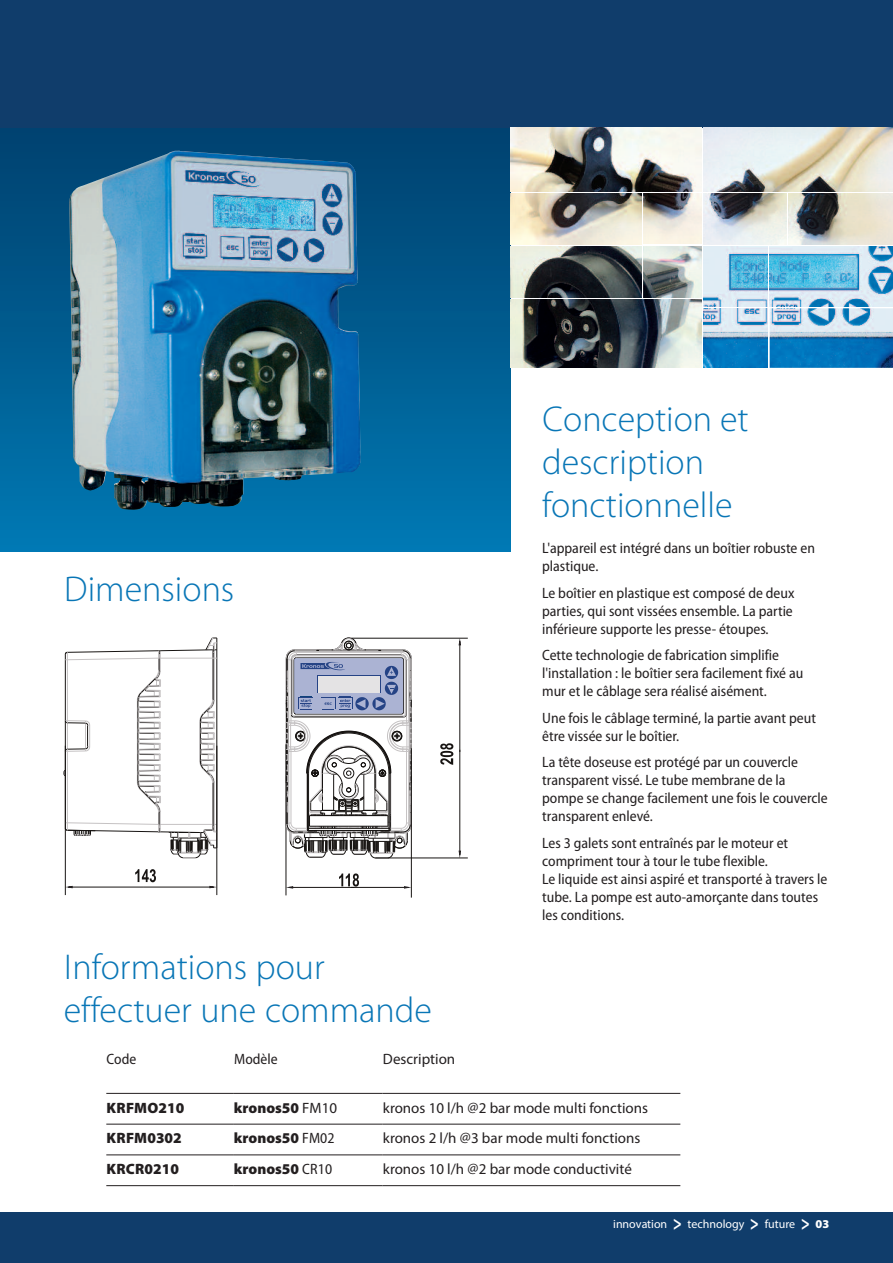
<style>
.page{position:relative;width:893px;height:1263px;background:#fff}
.page>*{position:absolute;margin:0;border:0;box-sizing:border-box;transform-origin:0 0}
.t1{font:300 36px/43.2px "Myriad Pro";color:#0976b6}
.t2{font:semi-condensed 15px/18px "Myriad Pro";color:#231f20}
.t3{font:15px/30.8px "Myriad Pro";color:#231f20}
.t4{font:900 15px/30.8px "Myriad Pro";color:#231f20}
.t5{font:12px "Myriad Pro";color:#fff}
.s1{font-weight:400}
.s2{font-weight:400;font-stretch:semi-condensed}
.s3{font-family:"Handel Gothic BT";font-size:19.2px}
.s4{font-weight:900}
</style>
<div class="page">
<div style="left:0;top:126px;width:510px;height:425px;background:linear-gradient(to bottom,#00406e,#0078b3)"></div>
<div style="left:0;top:0;width:893px;height:128px;background:#103d6b"></div>
<hr style="left:217px;top:638px;width:1px;height:210px;background:#171412">
<svg style="left:64px;top:638px;width:153px;height:220px"></svg>
<hr style="left:351px;top:638px;width:117px;height:1px;background:#171412">
<hr style="left:375px;top:858px;width:93px;height:1px;background:#171412">
<hr style="left:460px;top:642px;width:1px;height:110px;background:#171412">
<hr style="left:460px;top:750px;width:1px;height:104px;background:#171412">
<svg style="left:459px;top:638px;width:2px;height:7px"></svg>
<svg style="left:459px;top:851px;width:2px;height:7px"></svg>
<svg style="left:440px;top:743px;width:13px;height:22px"></svg>
<hr style="left:286px;top:744px;width:1px;height:151px;background:#171412">
<hr style="left:351px;top:887px;width:56px;height:1px;background:#171412">
<hr style="left:290px;top:887px;width:64px;height:1px;background:#171412">
<svg style="left:404px;top:886px;width:7px;height:3px"></svg>
<svg style="left:286px;top:886px;width:7px;height:3px"></svg>
<svg style="left:339px;top:873px;width:20px;height:14px"></svg>
<hr style="left:217px;top:746px;width:1px;height:149px;background:#171412">
<hr style="left:65px;top:746px;width:1px;height:149px;background:#171412">
<hr style="left:144px;top:887px;width:69px;height:1px;background:#171412">
<hr style="left:69px;top:887px;width:75px;height:1px;background:#171412">
<svg style="left:209px;top:886px;width:8px;height:2px"></svg>
<svg style="left:65px;top:886px;width:8px;height:2px"></svg>
<svg style="left:135px;top:869px;width:21px;height:13px"></svg>
<hr style="left:411px;top:748px;width:1px;height:149px;background:#171412">
<svg style="left:286px;top:638px;width:126px;height:221px"></svg>
<img style="left:69px;top:150px;width:291px;height:360px">
<hr style="left:106px;top:1093px;width:128px;height:1px;background:#231f20">
<hr style="left:106px;top:1124px;width:128px;height:1px;background:#231f20">
<hr style="left:106px;top:1154px;width:128px;height:1px;background:#231f20">
<hr style="left:106px;top:1185px;width:128px;height:1px;background:#231f20">
<hr style="left:234px;top:1093px;width:149px;height:1px;background:#231f20">
<hr style="left:234px;top:1124px;width:149px;height:1px;background:#231f20">
<hr style="left:234px;top:1154px;width:149px;height:1px;background:#231f20">
<hr style="left:234px;top:1185px;width:149px;height:1px;background:#231f20">
<hr style="left:383px;top:1093px;width:297px;height:1px;background:#231f20">
<hr style="left:383px;top:1124px;width:297px;height:1px;background:#231f20">
<hr style="left:383px;top:1154px;width:297px;height:1px;background:#231f20">
<hr style="left:383px;top:1185px;width:297px;height:1px;background:#231f20">
<img style="left:510px;top:128px;width:192px;height:63px">
<img style="left:704px;top:128px;width:189px;height:63px">
<img style="left:704px;top:193px;width:83px;height:51px">
<img style="left:789px;top:193px;width:104px;height:51px">
<img style="left:510px;top:193px;width:132px;height:51px">
<img style="left:644px;top:193px;width:58px;height:50px">
<img style="left:510px;top:247px;width:132px;height:51px">
<img style="left:644px;top:247px;width:58px;height:51px">
<img style="left:704px;top:247px;width:63px;height:59px">
<img style="left:770px;top:247px;width:123px;height:59px">
<img style="left:704px;top:308px;width:63px;height:60px">
<img style="left:770px;top:308px;width:123px;height:60px">
<img style="left:510px;top:300px;width:192px;height:68px">
<div style="left:0;top:1212px;width:893px;height:51px;background:#103d6b"></div>
<h1 class="t1" style="left:64px;top:570px;width:172px">Dimensions</h1>
<h1 class="t1" style="left:64px;top:948px;width:370px">Informations pour effectuer une commande</h1>
<h1 class="t1" style="left:542px;top:400px;width:208px">Conception et description fonctionnelle</h1>
<p class="t2" style="left:542px;top:540px;width:274px">L'appareil est intégré dans un boîtier robuste en plastique.</p>
<p class="t2" style="left:542px;top:585px;width:254px;text-align:justify">Le boîtier en plastique est composé de deux parties, qui sont vissées ensemble. La partie inférieure supporte les presse- étoupes.</p>
<p class="t2" style="left:542px;top:648px;width:263px">Cette technologie de fabrication simplifie l'installation : le boîtier sera facilement fixé au mur et le câblage sera réalisé aisément.</p>
<p class="t2" style="left:542px;top:710px;width:275px">Une fois le câblage terminé, la partie avant peut être vissée sur le boîtier.</p>
<p class="t2" style="left:542px;top:755px;width:287px">La tête doseuse est protégé par un couvercle transparent vissé. Le tube membrane de la pompe se change facilement une fois le couvercle transparent enlevé.</p>
<p class="t2" style="left:542px;top:835px;width:287px">Les 3 galets sont entraînés par le moteur et compriment tour à tour le tube flexible.<br>Le liquide est ainsi aspiré et transporté à travers le tube. La pompe est auto-amorçante dans toutes les conditions.</p>
<p class="t2" style="left:106px;top:1051px;width:31px">Code</p>
<p class="t4" style="left:106px;top:1093px;width:79px">KRFMO210<br>KRFM0302<br>KRCR0210</p>
<p class="t2" style="left:234px;top:1051px;width:45px">Modèle</p>
<p class="t4" style="left:234px;top:1093px;width:105px">kronos50 <span class="s1">FM10 </span>kronos50 <span class="s2">FM02 </span>kronos50 <span class="s2">CR10</span></p>
<p class="t3" style="left:383px;top:1044px;width:74px">Description</p>
<p class="t3" style="left:383px;top:1093px;width:267px">kronos 10 l/h @2 bar mode multi fonctions kronos 2 l/h @3 bar mode multi fonctions kronos 10 l/h @2 bar mode conductivité</p>
<p class="t5" style="left:613px;top:1219px;width:218px">innovation <span class="s3">&gt;</span> technology <span class="s3">&gt;</span> future <span class="s3">&gt;</span> <span class="s4">03</span></p>
</div>
